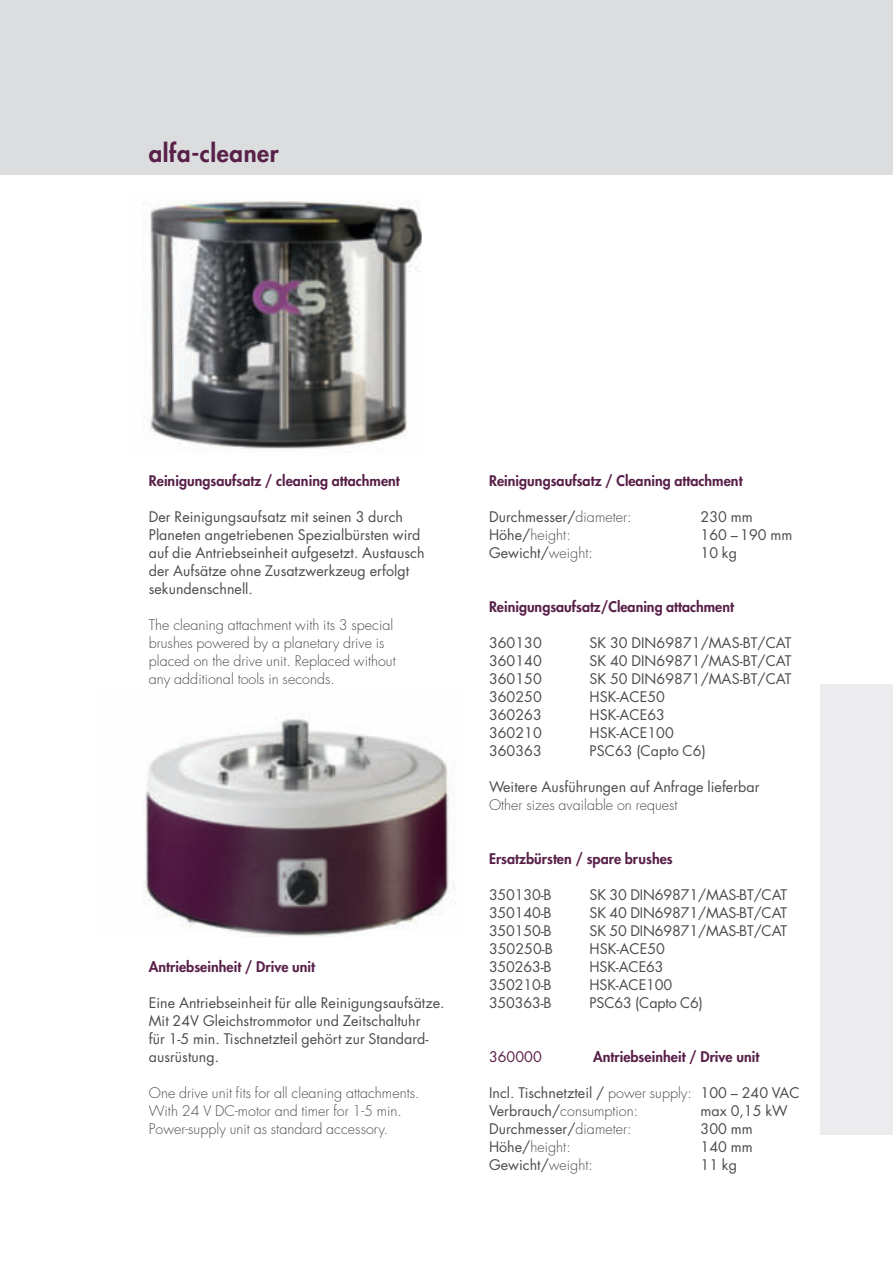
<style>
.page{position:relative;width:893px;height:1263px;background:#fff}
.page>*{position:absolute;margin:0;border:0;box-sizing:border-box;transform-origin:0 0}
.t1{font:800 24px "Futura LT";letter-spacing:.025em;color:#592049}
.t2{font:14.25px/18px "Futura LT";letter-spacing:.005em;color:#4b4c4d}
.t3{font:300 14.25px/18px "Futura LT";letter-spacing:.005em;color:#4b4c4d}
.t4{font:800 14.25px "Futura LT";letter-spacing:.005em;color:#592049}
.t5{font:14.25px "Futura LT";letter-spacing:.005em;color:#592049}
.s1{font-weight:300}
.s2{font-weight:400}
</style>
<div class="page">
<div style="left:821px;top:684px;width:72px;height:450px;background:#ececee"></div>
<div style="left:0;top:0;width:893px;height:174px;background:#dcdddf"></div>
<img style="left:143px;top:719px;width:312px;height:217px">
<img style="left:142px;top:201px;width:280px;height:248px">
<h1 class="t1" style="left:149px;top:137px;width:131px">alfa-cleaner</h1>
<p class="t4" style="left:149px;top:471px;width:253px">Reinigungsaufsatz / cleaning attachment</p>
<p class="t2" style="left:149px;top:508px;width:277px">Der Reinigungsaufsatz mit seinen 3 durch Planeten angetriebenen Spezialbürsten wird auf die Antriebseinheit aufgesetzt. Austausch der Aufsätze ohne Zusatzwerkzeug erfolgt sekundenschnell.</p>
<p class="t3" style="left:149px;top:616px;width:248px">The cleaning attachment with its 3 special brushes powered by a planetary drive is placed on the drive unit. Replaced without any additional tools in seconds.</p>
<p class="t4" style="left:149px;top:957px;width:168px">Antriebseinheit / Drive unit</p>
<p class="t2" style="left:149px;top:994px;width:297px">Eine Antriebseinheit für alle Reinigungsaufsätze.<br>Mit 24V Gleichstrommotor und Zeitschaltuhr<br>für 1-5 min. Tischnetzteil gehört zur Standard&shy;ausrüstung.</p>
<p class="t3" style="left:149px;top:1084px;width:272px">One drive unit fits for all cleaning attachments.<br>With 24 V DC-motor and timer for 1-5 min.<br>Power-supply unit as standard accessory.</p>
<p class="t4" style="left:489px;top:471px;width:255px">Reinigungsaufsatz / Cleaning attachment</p>
<p class="t2" style="left:489px;top:508px;width:144px">Durchmesser/<span class="s1">diameter:</span></p>
<p class="t2" style="left:700px;top:508px;width:54px">230 mm</p>
<p class="t3" style="left:489px;top:526px;width:83px"><span class="s2">Höhe/</span>height:</p>
<p class="t2" style="left:700px;top:526px;width:93px">160 – 190 mm</p>
<p class="t2" style="left:489px;top:544px;width:105px">Gewicht/<span class="s1">weight:</span></p>
<p class="t2" style="left:700px;top:544px;width:38px">10 kg</p>
<p class="t4" style="left:489px;top:597px;width:246px">Reinigungsaufsatz/Cleaning attachment</p>
<p class="t2" style="left:489px;top:634px;width:54px">360130</p>
<p class="t2" style="left:589px;top:634px;width:203px">SK 30 DIN69871/MAS-BT/CAT</p>
<p class="t2" style="left:489px;top:652px;width:54px">360140</p>
<p class="t2" style="left:589px;top:652px;width:203px">SK 40 DIN69871/MAS-BT/CAT</p>
<p class="t2" style="left:489px;top:670px;width:54px">360150</p>
<p class="t2" style="left:589px;top:670px;width:203px">SK 50 DIN69871/MAS-BT/CAT</p>
<p class="t2" style="left:489px;top:688px;width:54px">360250</p>
<p class="t2" style="left:589px;top:688px;width:77px">HSK-ACE50</p>
<p class="t2" style="left:489px;top:706px;width:54px">360263</p>
<p class="t2" style="left:589px;top:706px;width:77px">HSK-ACE63</p>
<p class="t2" style="left:489px;top:724px;width:54px">360210</p>
<p class="t2" style="left:589px;top:724px;width:86px">HSK-ACE100</p>
<p class="t2" style="left:489px;top:742px;width:54px">360363</p>
<p class="t2" style="left:589px;top:742px;width:118px">PSC63 (Capto C6)</p>
<p class="t2" style="left:489px;top:778px;width:272px">Weitere Ausführungen auf Anfrage lieferbar</p>
<p class="t3" style="left:489px;top:796px;width:190px">Other sizes available on request</p>
<p class="t4" style="left:489px;top:849px;width:185px">Ersatzbürsten / spare brushes</p>
<p class="t2" style="left:489px;top:886px;width:64px">350130-B</p>
<p class="t2" style="left:589px;top:886px;width:199px">SK 30 DIN69871/MAS-BT/CAT</p>
<p class="t2" style="left:489px;top:904px;width:64px">350140-B</p>
<p class="t2" style="left:589px;top:904px;width:199px">SK 40 DIN69871/MAS-BT/CAT</p>
<p class="t2" style="left:489px;top:922px;width:64px">350150-B</p>
<p class="t2" style="left:589px;top:922px;width:199px">SK 50 DIN69871/MAS-BT/CAT</p>
<p class="t2" style="left:489px;top:940px;width:66px">350250-B</p>
<p class="t2" style="left:589px;top:940px;width:77px">HSK-ACE50</p>
<p class="t2" style="left:489px;top:958px;width:64px">350263-B</p>
<p class="t2" style="left:589px;top:958px;width:76px">HSK-ACE63</p>
<p class="t2" style="left:489px;top:976px;width:64px">350210-B</p>
<p class="t2" style="left:589px;top:976px;width:84px">HSK-ACE100</p>
<p class="t2" style="left:489px;top:994px;width:64px">350363-B</p>
<p class="t2" style="left:589px;top:994px;width:115px">PSC63 (Capto C6)</p>
<p class="t5" style="left:489px;top:1048px;width:54px">360000</p>
<p class="t4" style="left:593px;top:1047px;width:168px">Antriebseinheit / Drive unit</p>
<p class="t2" style="left:489px;top:1084px;width:312px">Incl. Tischnetzteil / <span class="s1">power supply:</span> 100 – 240 VAC<br>Verbrauch/<span class="s1">consumption:</span></p>
<p class="t2" style="left:700px;top:1102px;width:89px">max 0,15 kW</p>
<p class="t2" style="left:489px;top:1120px;width:144px">Durchmesser/<span class="s1">diameter:</span></p>
<p class="t2" style="left:700px;top:1120px;width:54px">300 mm</p>
<p class="t3" style="left:489px;top:1138px;width:83px"><span class="s2">Höhe/</span>height:</p>
<p class="t2" style="left:700px;top:1138px;width:54px">140 mm</p>
<p class="t2" style="left:489px;top:1156px;width:105px">Gewicht/<span class="s1">weight:</span></p>
<p class="t2" style="left:700px;top:1156px;width:38px">11 kg</p>
</div>
